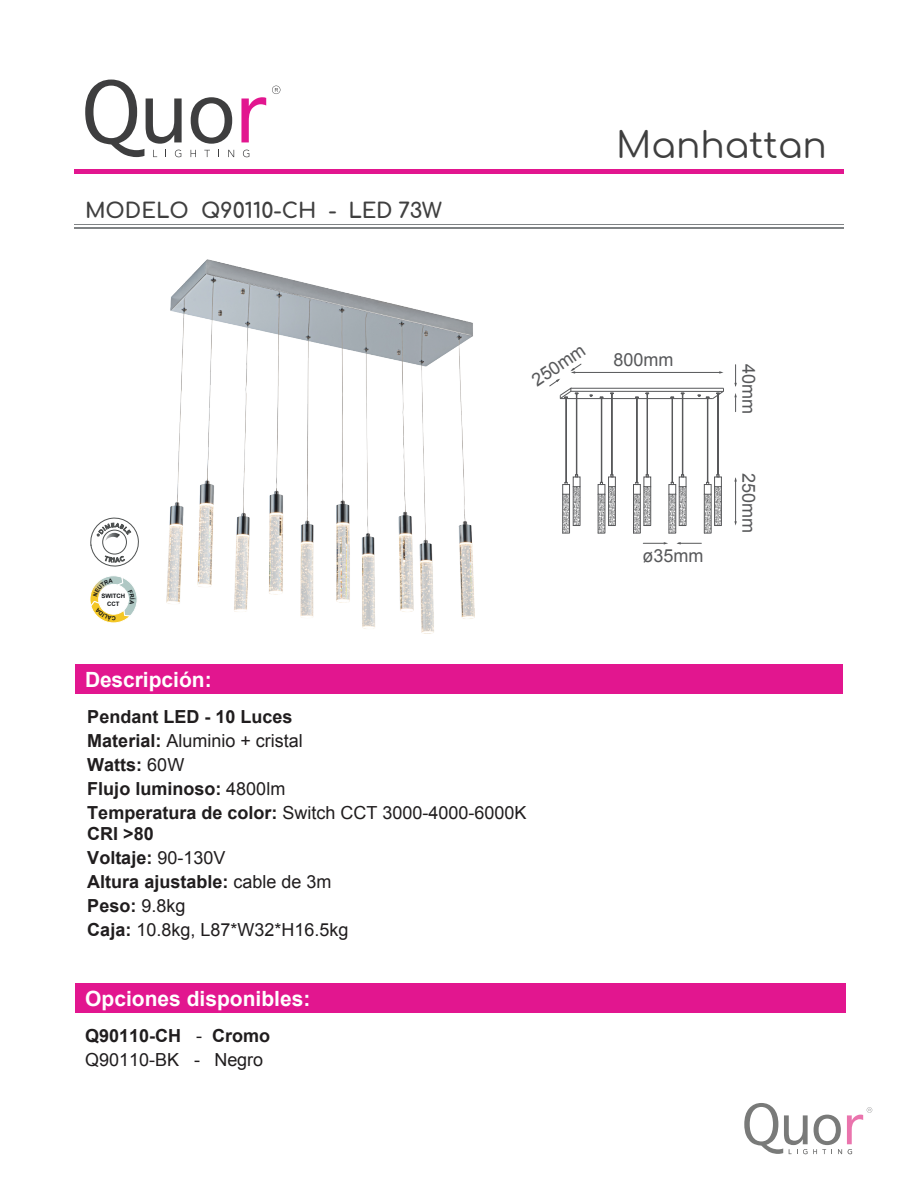
<style>
.page{position:relative;width:918px;height:1188px;background:#fff}
.page>*{position:absolute;margin:0;border:0;box-sizing:border-box;transform-origin:0 0}
.t1{font:36px "Comfortaa";color:#3f3f3f}
.t2{font:700 21px "Arial";color:#fff}
.t3{font:700 21px "Comfortaa";color:#3f3f3f}
.t4{font:700 18px/24px "Arial";color:#201d1e}
.t5{font:18px/24px "Arial";color:#201d1e}
.t6{font:18px "Arial";color:#57585a}
.t7{font:700 6px/7.4px "Arial";color:#111416;text-align:center}
.s1{font-weight:400}
.s2{font-weight:700}
</style>
<div class="page">
<hr style="left:74px;top:169px;width:770px;height:4px;background:#e2168f">
<hr style="left:74px;top:227px;width:770px;height:1px;background:#808385">
<hr style="left:74px;top:224px;width:770px;height:1px;background:#808385">
<div style="left:75px;top:665px;width:768px;height:29px;background:#e2168f"></div>
<svg style="left:241px;top:97px;width:25px;height:45px"></svg>
<svg style="left:191px;top:97px;width:41px;height:47px"></svg>
<svg style="left:85px;top:80px;width:97px;height:77px"></svg>
<svg style="left:191px;top:150px;width:5px;height:7px"></svg>
<svg style="left:204px;top:150px;width:6px;height:7px"></svg>
<svg style="left:228px;top:150px;width:6px;height:7px"></svg>
<svg style="left:243px;top:150px;width:6px;height:7px"></svg>
<svg style="left:272px;top:86px;width:8px;height:8px"></svg>
<div style="left:75px;top:984px;width:771px;height:29px;background:#e2168f"></div>
<svg style="left:744px;top:1103px;width:128px;height:51px"></svg>
<hr style="left:735px;top:479px;width:1px;height:44px;background:#57585a">
<svg style="left:676px;top:542px;width:25px;height:2px"></svg>
<svg style="left:643px;top:542px;width:25px;height:2px"></svg>
<svg style="left:734px;top:365px;width:3px;height:22px"></svg>
<svg style="left:734px;top:393px;width:3px;height:19px"></svg>
<hr style="left:566px;top:399px;width:1px;height:84px;background:#57585a">
<hr style="left:602px;top:399px;width:1px;height:84px;background:#57585a">
<hr style="left:601px;top:399px;width:1px;height:84px;background:#57585a">
<hr style="left:637px;top:399px;width:1px;height:84px;background:#57585a">
<hr style="left:636px;top:399px;width:1px;height:84px;background:#57585a">
<hr style="left:708px;top:399px;width:1px;height:84px;background:#57585a">
<hr style="left:707px;top:399px;width:1px;height:84px;background:#57585a">
<hr style="left:672px;top:399px;width:1px;height:84px;background:#57585a">
<hr style="left:577px;top:395px;width:1px;height:80px;background:#57585a">
<hr style="left:576px;top:395px;width:1px;height:80px;background:#57585a">
<hr style="left:612px;top:395px;width:1px;height:80px;background:#57585a">
<hr style="left:611px;top:395px;width:1px;height:80px;background:#57585a">
<hr style="left:647px;top:395px;width:1px;height:80px;background:#57585a">
<hr style="left:718px;top:395px;width:1px;height:80px;background:#57585a">
<hr style="left:683px;top:395px;width:1px;height:80px;background:#57585a">
<hr style="left:682px;top:395px;width:1px;height:80px;background:#57585a">
<svg style="left:704px;top:474px;width:18px;height:60px"></svg>
<div style="left:704px;top:484px;width:8px;height:11px;border:1px solid #57585a"></div>
<svg style="left:668px;top:474px;width:19px;height:60px"></svg>
<div style="left:669px;top:484px;width:7px;height:11px;border:1px solid #57585a"></div>
<svg style="left:633px;top:474px;width:18px;height:60px"></svg>
<div style="left:633px;top:484px;width:8px;height:11px;border:1px solid #57585a"></div>
<svg style="left:597px;top:474px;width:19px;height:60px"></svg>
<div style="left:598px;top:484px;width:7px;height:11px;border:1px solid #57585a"></div>
<svg style="left:562px;top:474px;width:19px;height:60px"></svg>
<div style="left:562px;top:484px;width:8px;height:11px;border:1px solid #57585a"></div>
<svg style="left:549px;top:364px;width:175px;height:36px"></svg>
<img style="left:167px;top:260px;width:307px;height:373px">
<svg style="left:90px;top:517px;width:49px;height:50px"></svg>
<svg style="left:90px;top:576px;width:47px;height:47px"></svg>
<p class="t3" style="left:85px;top:191px;width:358px">MODELO Q90110-CH - LED 73W</p>
<h1 class="t1" style="left:616px;top:113px;width:212px">Manhattan</h1>
<p class="t6" style="left:527px;top:372px;width:62px;rotate:-34deg">250mm</p>
<p class="t6" style="left:614px;top:348px;width:62px">800mm</p>
<p class="t7" style="left:102px;top:593px;width:25px">SWITCH<br>CCT</p>
<p class="t2" style="left:85px;top:666px;width:128px">Descripción:</p>
<p class="t4" style="left:87px;top:705px;width:441px">Pendant LED - 10 Luces<br>Material: <span class="s1">Aluminio + cristal<br></span>Watts: <span class="s1">60W<br></span>Flujo luminoso: <span class="s1">4800lm<br></span>Temperatura de color: <span class="s1">Switch CCT 3000-4000-6000K</span></p>
<p class="t5" style="left:87px;top:822px;width:263px"><span class="s2">CRI &gt;80<br>Voltaje:</span> 90-130V<br><span class="s2">Altura ajustable:</span> cable de 3m<br><span class="s2">Peso:</span> 9.8kg<br><span class="s2">Caja:</span> 10.8kg, L87*W32*H16.5kg</p>
<p class="t2" style="left:85px;top:985px;width:227px">Opciones disponibles:</p>
<p class="t5" style="left:85px;top:1024px;width:187px"><span class="s2">Q90110-CH</span> - <span class="s2">Cromo<br></span>Q90110-BK - Negro</p>
<p class="t6" style="left:642px;top:544px;width:63px">ø35mm</p>
<p class="t6" style="left:761px;top:364px;width:52px;rotate:90deg">40mm</p>
<p class="t6" style="left:761px;top:473px;width:62px;rotate:90deg">250mm</p>
</div>
